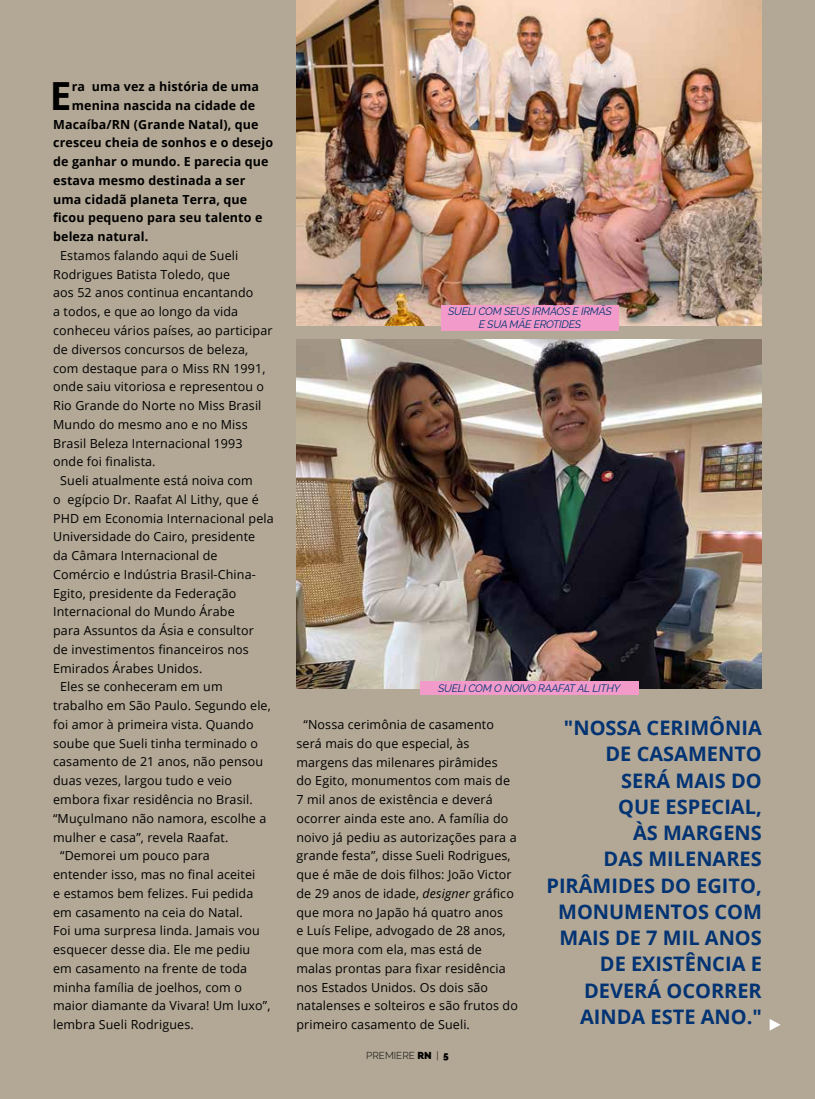
<style>
.page{position:relative;width:815px;height:1099px;background:#fff}
.page>*{position:absolute;margin:0;border:0;box-sizing:border-box;transform-origin:0 0}
.t1{font:700 38.75px "Open Sans";color:#000}
.t2{font:700 20px/26.2px "Open Sans";color:#023373;text-align:right}
.t3{font:12.5px/18.8px "Open Sans";letter-spacing:.01em;color:#000}
.t4{font:700 12.5px "Open Sans";letter-spacing:.01em;color:#000}
.t5{font:italic 10.75px/12.9px "Raleway";letter-spacing:-.02em;color:#023373;text-align:center}
.t6{font:300 10px "Raleway";color:#000}
.s1{font-style:italic}
.s2{font-weight:900}
</style>
<div class="page">
<div style="left:0;top:0;width:815px;height:1098px;background:#b3a896"></div>
<svg style="left:770px;top:1019px;width:11px;height:11px"></svg>
<img style="left:296px;top:0;width:466px;height:325px">
<img style="left:296px;top:339px;width:466px;height:349px">
<div style="left:441px;top:305px;width:178px;height:25px;background:#f29bcb"></div>
<div style="left:420px;top:681px;width:218px;height:14px;background:#f29bcb"></div>
<h1 class="t1" style="left:50px;top:68px;width:23px">E</h1>
<p class="t4" style="left:72px;top:78px;width:189px">ra uma vez a história de uma</p>
<p class="t4" style="left:72px;top:96px;width:185px">menina nascida na cidade de</p>
<p class="t4" style="left:53px;top:115px;width:207px">Macaíba/RN (Grande Natal), que</p>
<p class="t4" style="left:53px;top:134px;width:221px">cresceu cheia de sonhos e o desejo</p>
<p class="t4" style="left:53px;top:153px;width:217px">de ganhar o mundo. E parecia que</p>
<p class="t4" style="left:53px;top:171px;width:194px">estava mesmo destinada a ser</p>
<p class="t4" style="left:53px;top:190px;width:196px">uma cidadã planeta Terra, que</p>
<p class="t4" style="left:53px;top:209px;width:211px">ficou pequeno para seu talento e</p>
<p class="t4" style="left:53px;top:228px;width:97px">beleza natural.</p>
<p class="t3" style="left:60px;top:246px;width:180px">Estamos falando aqui de Sueli</p>
<p class="t3" style="left:53px;top:264px;width:179px">Rodrigues Batista Toledo, que</p>
<p class="t3" style="left:53px;top:283px;width:202px">aos 52 anos continua encantando</p>
<p class="t3" style="left:53px;top:302px;width:186px">a todos, e que ao longo da vida</p>
<p class="t3" style="left:53px;top:321px;width:221px">conheceu vários países, ao participar</p>
<p class="t3" style="left:53px;top:339px;width:196px">de diversos concursos de beleza,</p>
<p class="t3" style="left:53px;top:358px;width:214px">com destaque para o Miss RN 1991,</p>
<p class="t3" style="left:53px;top:377px;width:213px">onde saiu vitoriosa e representou o</p>
<p class="t3" style="left:53px;top:396px;width:210px">Rio Grande do Norte no Miss Brasil</p>
<p class="t3" style="left:53px;top:414px;width:196px">Mundo do mesmo ano e no Miss</p>
<p class="t3" style="left:53px;top:433px;width:191px">Brasil Beleza Internacional 1993</p>
<p class="t3" style="left:53px;top:452px;width:104px">onde foi finalista.</p>
<p class="t3" style="left:60px;top:471px;width:194px">Sueli atualmente está noiva com</p>
<p class="t3" style="left:53px;top:489px;width:207px">o egípcio Dr. Raafat Al Lithy, que é</p>
<p class="t3" style="left:53px;top:508px;width:222px">PHD em Economia Internacional pela</p>
<p class="t3" style="left:53px;top:527px;width:204px">Universidade do Cairo, presidente</p>
<p class="t3" style="left:53px;top:546px;width:166px">da Câmara Internacional de</p>
<p class="t3" style="left:53px;top:564px;width:204px">Comércio e Indústria Brasil-China-</p>
<p class="t3" style="left:53px;top:583px;width:185px">Egito, presidente da Federação</p>
<p class="t3" style="left:53px;top:602px;width:183px">Internacional do Mundo Árabe</p>
<p class="t3" style="left:53px;top:621px;width:202px">para Assuntos da Ásia e consultor</p>
<p class="t3" style="left:53px;top:639px;width:197px">de investimentos financeiros nos</p>
<p class="t3" style="left:53px;top:658px;width:151px">Emirados Árabes Unidos.</p>
<p class="t3" style="left:60px;top:677px;width:164px">Eles se conheceram em um</p>
<p class="t3" style="left:53px;top:696px;width:219px">trabalho em São Paulo. Segundo ele,</p>
<p class="t3" style="left:53px;top:714px;width:202px">foi amor à primeira vista. Quando</p>
<p class="t3" style="left:53px;top:733px;width:206px">soube que Sueli tinha terminado o</p>
<p class="t3" style="left:53px;top:752px;width:212px">casamento de 21 anos, não pensou</p>
<p class="t3" style="left:53px;top:771px;width:180px">duas vezes, largou tudo e veio</p>
<p class="t3" style="left:53px;top:789px;width:201px">embora fixar residência no Brasil.</p>
<p class="t3" style="left:53px;top:808px;width:215px">“Muçulmano não namora, escolhe a</p>
<p class="t3" style="left:53px;top:827px;width:177px">mulher e casa”, revela Raafat.</p>
<p class="t3" style="left:60px;top:846px;width:151px">“Demorei um pouco para</p>
<p class="t3" style="left:53px;top:864px;width:204px">entender isso, mas no final aceitei</p>
<p class="t3" style="left:53px;top:883px;width:202px">e estamos bem felizes. Fui pedida</p>
<p class="t3" style="left:53px;top:902px;width:191px">em casamento na ceia do Natal.</p>
<p class="t3" style="left:53px;top:921px;width:208px">Foi uma surpresa linda. Jamais vou</p>
<p class="t3" style="left:53px;top:939px;width:199px">esquecer desse dia. Ele me pediu</p>
<p class="t3" style="left:53px;top:958px;width:195px">em casamento na frente de toda</p>
<p class="t3" style="left:53px;top:977px;width:190px">minha família de joelhos, com o</p>
<p class="t3" style="left:53px;top:996px;width:219px">maior diamante da Vivara! Um luxo”,</p>
<p class="t3" style="left:53px;top:1014px;width:142px">lembra Sueli Rodrigues.</p>
<p class="t5" style="left:448px;top:305px;width:165px">SUELI COM SEUS IRMÃOS E IRMÃS<br>E SUA MÃE EROTIDES</p>
<p class="t5" style="left:438px;top:681px;width:184px">SUELI COM O NOIVO RAAFAT AL LITHY</p>
<p class="t3" style="left:296px;top:714px;width:223px;text-indent:7px">“Nossa cerimônia de casamento será mais do que especial, às margens das milenares pirâmides<br>do Egito, monumentos com mais de 7 mil anos de existência e deverá ocorrer ainda este ano. A família do noivo já pediu as autorizações para a grande festa”, disse Sueli Rodrigues, que é mãe de dois filhos: João Victor de 29 anos de idade, <span class="s1">designer</span> gráfico que mora no Japão há quatro anos<br>e Luís Felipe, advogado de 28 anos, que mora com ela, mas está de malas prontas para fixar residência nos Estados Unidos. Os dois são natalenses e solteiros e são frutos do primeiro casamento de Sueli.</p>
<h2 class="t2" style="left:546px;top:714px;width:217px">"NOSSA CERIMÔNIA<br>DE CASAMENTO<br>SERÁ MAIS DO<br>QUE ESPECIAL,<br>ÀS MARGENS<br>DAS MILENARES<br>PIRÂMIDES DO EGITO,<br>MONUMENTOS COM<br>MAIS DE 7 MIL ANOS<br>DE EXISTÊNCIA E<br>DEVERÁ OCORRER<br>AINDA ESTE ANO."</h2>
<p class="t6" style="left:366px;top:1049px;width:84px">PREMIERE <span class="s2">RN</span> | <span class="s2">5</span></p>
</div>
